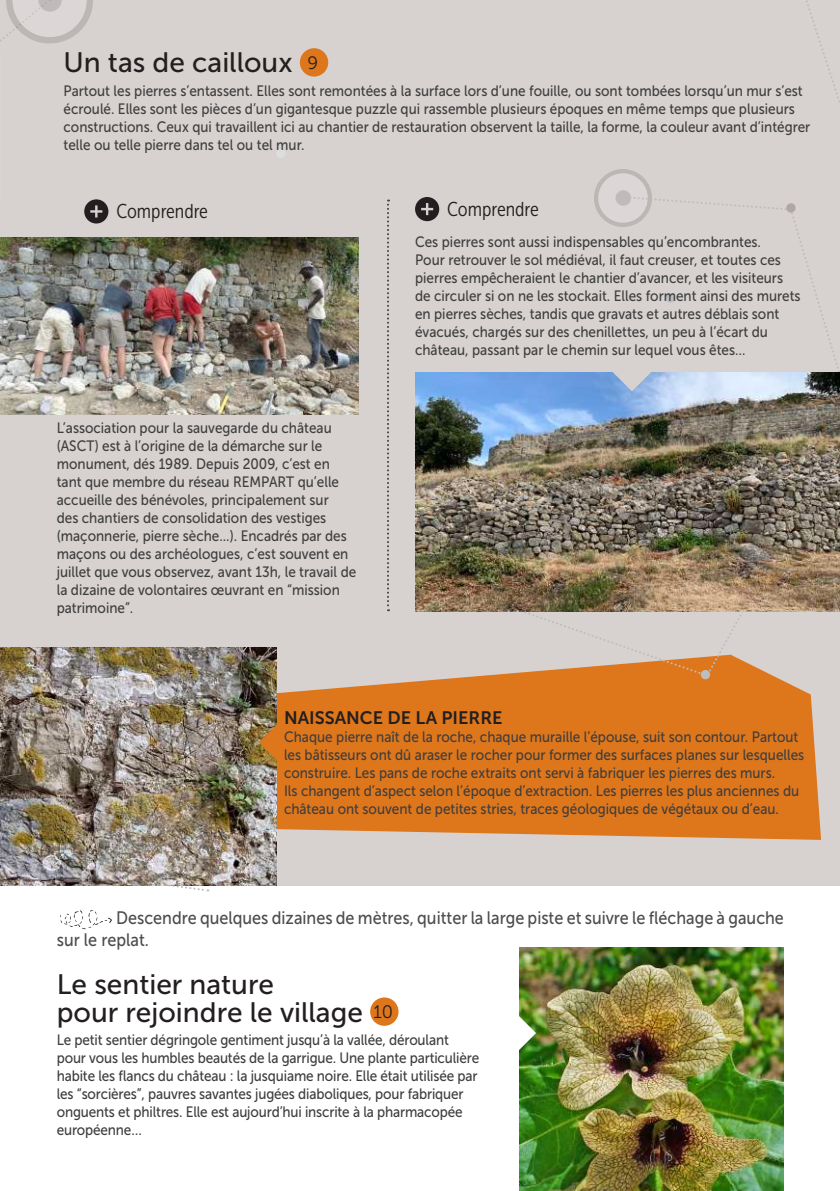
<style>
.page{position:relative;width:840px;height:1191px;background:#fff}
.page>*{position:absolute;margin:0;border:0;box-sizing:border-box;transform-origin:0 0}
.t1{font:28px/28px "Museo Sans 500";color:#231f20}
.t2{font:20px "Museo Sans Cond 300";color:#231f20}
.t3{font:18px/21.6px "Museo Sans 500";color:#4b4c4d;scale:.9 1}
.t4{font:18px "Museo Sans 700";color:#231f20}
.t5{font:15px/18px "Museo Sans 500";color:#3e3e3f;scale:.9 1}
.s1{font-family:"Museo Sans 300";font-size:18px}
</style>
<div class="page">
<div style="left:0;top:0;width:839px;height:885px;background:#d7d1cf"></div>
<svg style="left:0;top:885px;width:208px;height:7px"></svg>
<svg style="left:276px;top:655px;width:544px;height:185px;background:#dd7f2e"></svg>
<div style="left:276px;top:149px;width:9px;height:9px;background:#dcdddf;border-radius:50%"></div>
<img style="left:0;top:647px;width:276px;height:238px">
<svg style="left:258px;top:722px;width:21px;height:40px"></svg>
<img style="left:415px;top:373px;width:65px;height:238px">
<svg style="left:415px;top:197px;width:24px;height:24px"></svg>
<svg style="left:387px;top:199px;width:2px;height:412px"></svg>
<svg style="left:0;top:0;width:108px;height:238px"></svg>
<img style="left:0;top:238px;width:358px;height:176px">
<img style="left:480px;top:0;width:360px;height:677px">
<div style="left:300px;top:48px;width:28px;height:29px;background:#de761b;border-radius:50%"></div>
<div style="left:370px;top:997px;width:28px;height:28px;background:#de761b;border-radius:50%"></div>
<img style="left:519px;top:947px;width:263px;height:244px">
<svg style="left:519px;top:1013px;width:16px;height:40px"></svg>
<svg style="left:60px;top:910px;width:52px;height:19px"></svg>
<div style="left:700px;top:670px;width:9px;height:9px;background:#bcbdc0;border-radius:50%"></div>
<h1 class="t1" style="left:63px;top:49px;width:256px">Un tas de cailloux <span class="s1">9</span></h1>
<p class="t5" style="left:63px;top:82px;width:830px">Partout les pierres s’entassent. Elles sont remontées à la surface lors d’une fouille, ou sont tombées lorsqu’un mur s’est écroulé. Elles sont les pièces d’un gigantesque puzzle qui rassemble plusieurs époques en même temps que plusieurs constructions. Ceux qui travaillent ici au chantier de restauration observent la taille, la forme, la couleur avant d’intégrer telle ou telle pierre dans tel ou tel mur.</p>
<h2 class="t2" style="left:116px;top:201px;width:93px">Comprendre</h2>
<p class="t5" style="left:57px;top:419px;width:334px">L’association pour la sauvegarde du château (ASCT) est à l’origine de la démarche sur le monument, dés 1989. Depuis 2009, c’est en tant que membre du réseau REMPART qu’elle accueille des bénévoles, principalement sur<br>des chantiers de consolidation des vestiges (maçonnerie, pierre sèche...). Encadrés par des maçons ou des archéologues, c’est souvent en juillet que vous observez, avant 13h, le travail de la dizaine de volontaires œuvrant en “mission patrimoine”.</p>
<h2 class="t2" style="left:447px;top:198px;width:93px">Comprendre</h2>
<p class="t5" style="left:415px;top:233px;width:429px">Ces pierres sont aussi indispensables qu’encombrantes.<br>Pour retrouver le sol médiéval, il faut creuser, et toutes ces pierres empêcheraient le chantier d’avancer, et les visiteurs de circuler si on ne les stockait. Elles forment ainsi des murets en pierres sèches, tandis que gravats et autres déblais sont évacués, chargés sur des chenillettes, un peu à l’écart du château, passant par le chemin sur lequel vous êtes…</p>
<p class="t4" style="left:284px;top:708px;width:220px">NAISSANCE DE LA PIERRE</p>
<p class="t5" style="left:284px;top:728px;width:579px">Chaque pierre naît de la roche, chaque muraille l’épouse, suit son contour. Partout les bâtisseurs ont dû araser le rocher pour former des surfaces planes sur lesquelles construire. Les pans de roche extraits ont servi à fabriquer les pierres des murs.<br>Ils changent d’aspect selon l’époque d’extraction. Les pierres les plus anciennes du château ont souvent de petites stries, traces géologiques de végétaux ou d’eau.</p>
<p class="t3" style="left:57px;top:907px;width:809px;text-indent:59px">Descendre quelques dizaines de mètres, quitter la large piste et suivre le fléchage à gauche sur le replat.</p>
<h1 class="t1" style="left:57px;top:970px;width:337px">Le sentier nature<br>pour rejoindre le village <span class="s1">10</span></h1>
<p class="t5" style="left:57px;top:1031px;width:470px">Le petit sentier dégringole gentiment jusqu’à la vallée, déroulant pour vous les humbles beautés de la garrigue. Une plante particulière habite les flancs du château : la jusquiame noire. Elle était utilisée par les “sorcières”, pauvres savantes jugées diaboliques, pour fabriquer onguents et philtres. Elle est aujourd’hui inscrite à la pharmacopée européenne…</p>
</div>
